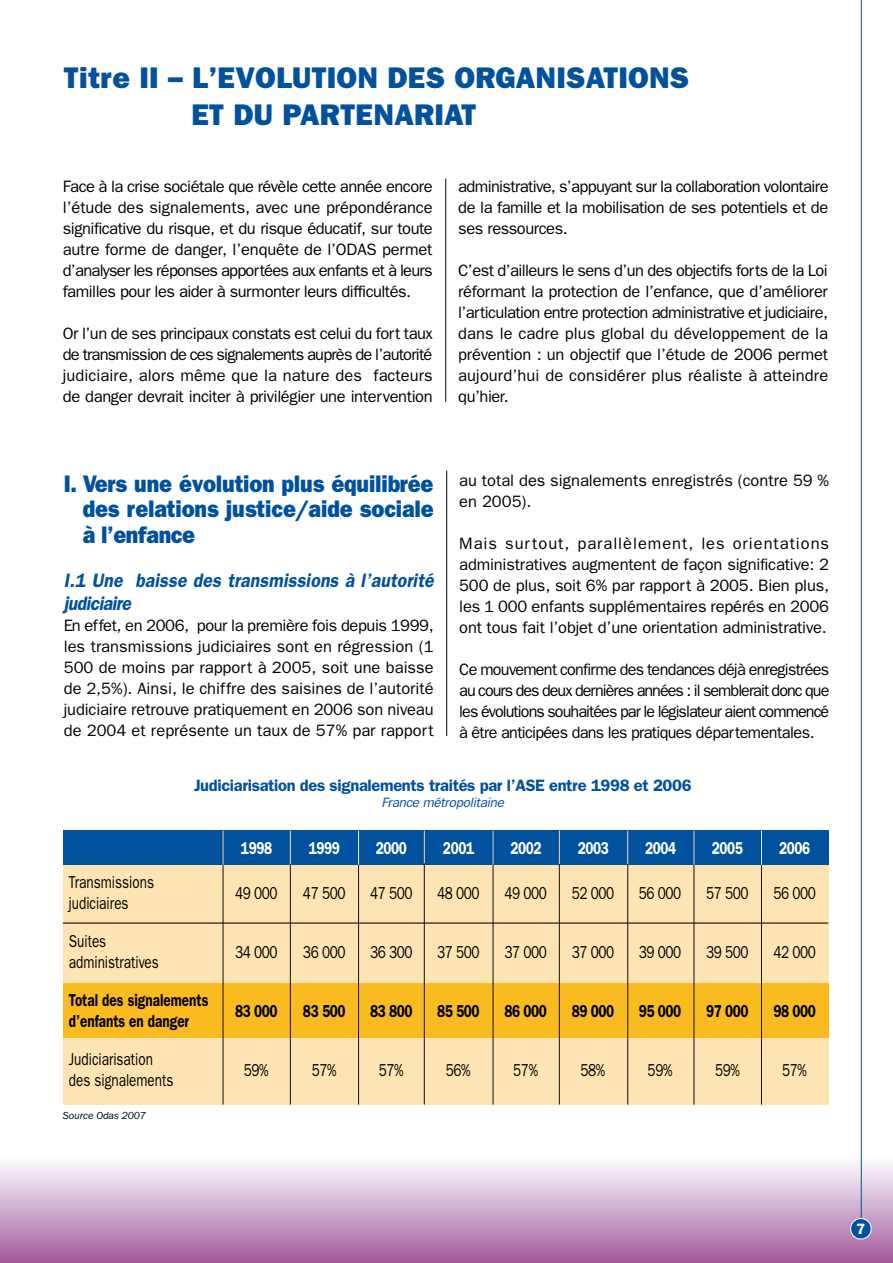
<style>
.page{position:relative;width:893px;height:1263px;background:#fff}
.page>*{position:absolute;margin:0;border:0;box-sizing:border-box;transform-origin:0 0}
.t1{font:800 30px/37.5px "Franklin Gothic";letter-spacing:.01em;color:#00519e}
.t2{font:800 24px/25.5px "Franklin Gothic";letter-spacing:-.005em;color:#00519e;text-align:justify;scale:.9 1}
.t3{font:italic 600 19.5px/23.4px "Franklin Gothic";letter-spacing:.01em;color:#00519e;scale:.9 1}
.t4{font:17.4px/20.9px "Franklin Gothic";color:#000;scale:.78 1}
.t5{font:600 17.4px/20.9px "Franklin Gothic";letter-spacing:-.015em;color:#000;scale:.78 1}
.t6{font:600 17.4px "Franklin Gothic";letter-spacing:-.03em;color:#fff;scale:.78 1}
.t7{font:16.5px/21px "Franklin Gothic";letter-spacing:-.02em;color:#000;text-align:justify}
.t8{font:600 16.5px "Franklin Gothic";letter-spacing:-.02em;color:#00519e}
.t9{font:16.5px/21px "Franklin Gothic";color:#000}
.t10{font:italic 13.5px "Franklin Gothic";letter-spacing:-.02em;color:#00519e}
.t11{font:italic 10.5px "Franklin Gothic";letter-spacing:-.01em;color:#000}
</style>
<div class="page">
<div style="left:0;top:1157px;width:893px;height:106px;background:linear-gradient(to bottom,#fcfeff,#a25c9c)"></div>
<hr style="left:861px;top:0;width:1px;height:1219px;background:#00519e">
<div style="left:851px;top:1218px;width:20px;height:21px;background:#00519e;border-radius:50%"></div>
<div style="left:850px;top:1218px;width:21px;height:21px;border:1px solid #fff;border-radius:50%"></div>
<div style="left:63px;top:863px;width:765px;height:241px;background:#fee4b2"></div>
<div style="left:63px;top:983px;width:765px;height:54px;background:#fabb21"></div>
<div style="left:63px;top:830px;width:765px;height:35px;background:#00519e"></div>
<hr style="left:63px;top:923px;width:765px;height:1px;background:#000">
<hr style="left:290px;top:830px;width:1px;height:274px;background:#000">
<hr style="left:424px;top:830px;width:1px;height:274px;background:#000">
<hr style="left:493px;top:830px;width:1px;height:274px;background:#000">
<hr style="left:559px;top:830px;width:1px;height:274px;background:#000">
<hr style="left:627px;top:830px;width:1px;height:274px;background:#000">
<hr style="left:761px;top:830px;width:1px;height:274px;background:#000">
<hr style="left:223px;top:830px;width:1px;height:274px;background:#000">
<hr style="left:223px;top:830px;width:1px;height:35px;background:#fff">
<hr style="left:290px;top:830px;width:1px;height:34px;background:#fff">
<hr style="left:358px;top:830px;width:1px;height:274px;background:#000">
<hr style="left:358px;top:830px;width:1px;height:35px;background:#fff">
<hr style="left:424px;top:830px;width:1px;height:33px;background:#fff">
<hr style="left:493px;top:830px;width:1px;height:35px;background:#fff">
<hr style="left:559px;top:830px;width:1px;height:34px;background:#fff">
<hr style="left:627px;top:830px;width:1px;height:34px;background:#fff">
<hr style="left:694px;top:830px;width:1px;height:274px;background:#000">
<hr style="left:694px;top:830px;width:1px;height:35px;background:#fff">
<hr style="left:761px;top:830px;width:1px;height:35px;background:#fff">
<hr style="left:445px;top:179px;width:1px;height:223px;background:#000">
<hr style="left:446px;top:471px;width:1px;height:265px;background:#000">
<h1 class="t1" style="left:191px;top:58px;width:499px;text-indent:-128px">Titre II – L’EVOLUTION DES ORGANISATIONS<br>ET DU PARTENARIAT</h1>
<p class="t7" style="left:63px;top:175px;width:372px">Face à la crise sociétale que révèle cette année encore l’étude des signalements, avec une prépondérance significative du risque, et du risque éducatif, sur toute autre forme de danger, l’enquête de l’ODAS permet d’analyser les réponses apportées aux enfants et à leurs familles pour les aider à surmonter leurs difficultés.</p>
<p class="t7" style="left:63px;top:322px;width:371px">Or l’un de ses principaux constats est celui du fort taux de transmission de ces signalements auprès de l’autorité judiciaire, alors même que la nature des facteurs de danger devrait inciter à privilégier une intervention</p>
<p class="t7" style="left:458px;top:175px;width:372px">administrative, s’appuyant sur la collaboration volontaire de la famille et la mobilisation de ses potentiels et de ses ressources.</p>
<p class="t7" style="left:458px;top:259px;width:372px">C’est d’ailleurs le sens d’un des objectifs forts de la Loi réformant la protection de l’enfance, que d’améliorer l’articulation entre protection administrative et judiciaire, dans le cadre plus global du développement de la prévention : un objectif que l’étude de 2006 permet aujourd’hui de considérer plus réaliste à atteindre qu’hier.</p>
<h2 class="t2" style="left:83px;top:470px;width:392px;text-indent:-19px">I. Vers une évolution plus équilibrée des relations justice/aide sociale à l’enfance</h2>
<p class="t3" style="left:64px;top:568px;width:412px">I.1 Une baisse des transmissions à l’autorité judiciaire</p>
<p class="t7" style="left:64px;top:615px;width:371px">En effet, en 2006, pour la première fois depuis 1999, les transmissions judiciaires sont en régression (1<br>500 de moins par rapport à 2005, soit une baisse de 2,5%). Ainsi, le chiffre des saisines de l’autorité judiciaire retrouve pratiquement en 2006 son niveau de 2004 et représente un taux de 57% par rapport</p>
<p class="t9" style="left:459px;top:469px;width:371px">au total des signalements enregistrés (contre 59 % en 2005).</p>
<p class="t7" style="left:459px;top:532px;width:371px">Mais surtout, parallèlement, les orientations administratives augmentent de façon significative: 2<br>500 de plus, soit 6% par rapport à 2005. Bien plus, les 1 000 enfants supplémentaires repérés en 2006 ont tous fait l’objet d’une orientation administrative.</p>
<p class="t7" style="left:459px;top:658px;width:372px">Ce mouvement confirme des tendances déjà enregistrées au cours des deux dernières années : il semblerait donc que les évolutions souhaitées par le législateur aient commencé à être anticipées dans les pratiques départementales.</p>
<p class="t8" style="left:194px;top:775px;width:499px">Judiciarisation des signalements traités par l’ASE entre 1998 et 2006</p>
<p class="t10" style="left:381px;top:794px;width:124px">France métropolitaine</p>
<p class="t4" style="left:69px;top:871px;width:111px">Transmissions judiciaires</p>
<p class="t4" style="left:69px;top:930px;width:117px">Suites administratives</p>
<p class="t5" style="left:69px;top:989px;width:181px">Total des signalements d’enfants en danger</p>
<p class="t4" style="left:69px;top:1048px;width:136px">Judiciarisation des signalements</p>
<p class="t11" style="left:63px;top:1109px;width:85px">Source Odas 2007</p>
<p class="t6" style="left:241px;top:838px;width:41px">1998</p>
<p class="t6" style="left:309px;top:838px;width:41px">1999</p>
<p class="t6" style="left:376px;top:838px;width:41px">2000</p>
<p class="t6" style="left:443px;top:838px;width:41px">2001</p>
<p class="t6" style="left:510px;top:838px;width:41px">2002</p>
<p class="t6" style="left:578px;top:838px;width:41px">2003</p>
<p class="t6" style="left:645px;top:838px;width:41px">2004</p>
<p class="t6" style="left:712px;top:838px;width:41px">2005</p>
<p class="t6" style="left:779px;top:838px;width:41px">2006</p>
<p class="t4" style="left:437px;top:882px;width:56px">48 000</p>
<p class="t4" style="left:504px;top:882px;width:56px">49 000</p>
<p class="t4" style="left:572px;top:882px;width:56px">52 000</p>
<p class="t4" style="left:639px;top:882px;width:56px">56 000</p>
<p class="t4" style="left:706px;top:882px;width:56px">57 500</p>
<p class="t4" style="left:773px;top:882px;width:56px">56 000</p>
<p class="t4" style="left:235px;top:882px;width:56px">49 000</p>
<p class="t4" style="left:303px;top:882px;width:56px">47 500</p>
<p class="t4" style="left:370px;top:882px;width:56px">47 500</p>
<p class="t4" style="left:235px;top:941px;width:56px">34 000</p>
<p class="t4" style="left:303px;top:941px;width:56px">36 000</p>
<p class="t4" style="left:370px;top:941px;width:56px">36 300</p>
<p class="t4" style="left:437px;top:941px;width:56px">37 500</p>
<p class="t4" style="left:504px;top:941px;width:56px">37 000</p>
<p class="t4" style="left:572px;top:941px;width:56px">37 000</p>
<p class="t4" style="left:639px;top:941px;width:56px">39 000</p>
<p class="t4" style="left:706px;top:941px;width:56px">39 500</p>
<p class="t4" style="left:773px;top:941px;width:56px">42 000</p>
<p class="t5" style="left:235px;top:1000px;width:56px">83 000</p>
<p class="t5" style="left:303px;top:1000px;width:56px">83 500</p>
<p class="t5" style="left:370px;top:1000px;width:56px">83 800</p>
<p class="t5" style="left:437px;top:1000px;width:56px">85 500</p>
<p class="t5" style="left:504px;top:1000px;width:56px">86 000</p>
<p class="t5" style="left:572px;top:1000px;width:56px">89 000</p>
<p class="t5" style="left:639px;top:1000px;width:56px">95 000</p>
<p class="t5" style="left:706px;top:1000px;width:56px">97 000</p>
<p class="t5" style="left:773px;top:1000px;width:56px">98 000</p>
<p class="t4" style="left:244px;top:1059px;width:33px">59%</p>
<p class="t4" style="left:312px;top:1059px;width:33px">57%</p>
<p class="t4" style="left:379px;top:1059px;width:33px">57%</p>
<p class="t4" style="left:446px;top:1059px;width:33px">56%</p>
<p class="t4" style="left:513px;top:1059px;width:33px">57%</p>
<p class="t4" style="left:581px;top:1059px;width:33px">58%</p>
<p class="t4" style="left:648px;top:1059px;width:33px">59%</p>
<p class="t4" style="left:715px;top:1059px;width:33px">59%</p>
<p class="t4" style="left:782px;top:1059px;width:33px">57%</p>
</div>
